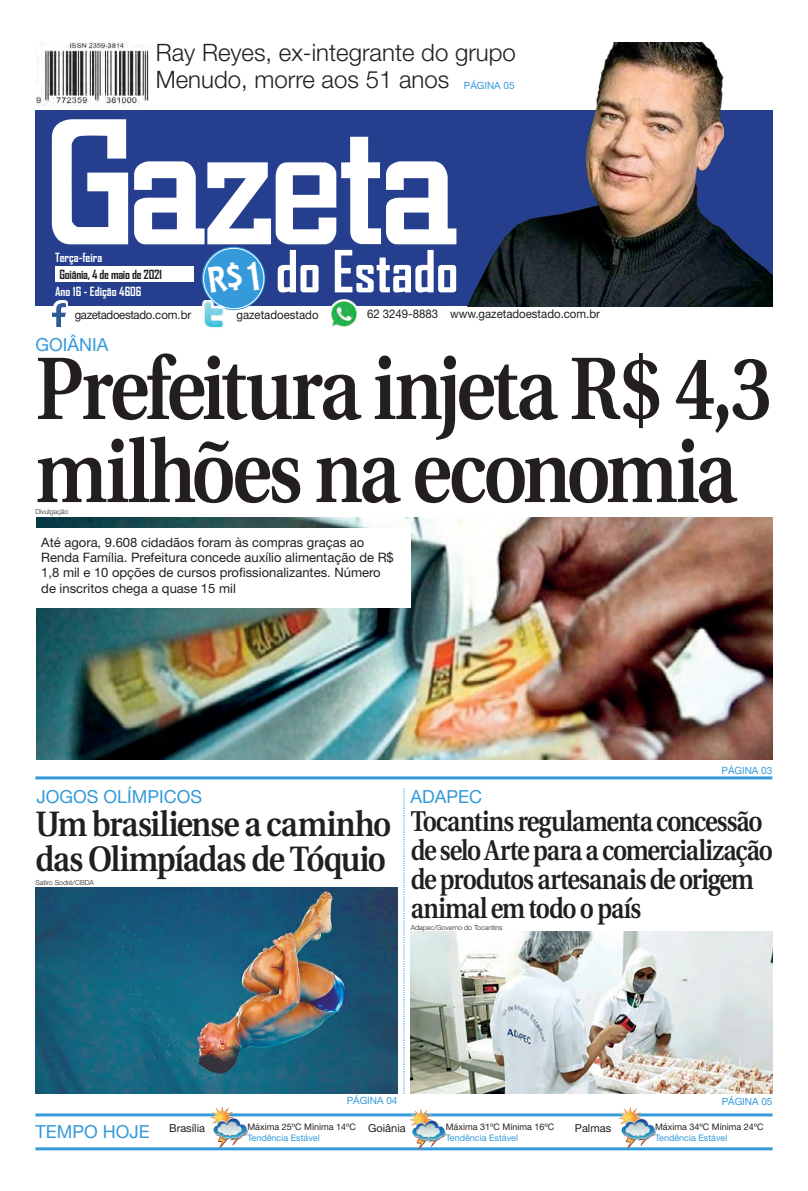
<style>
.page{position:relative;width:808px;height:1191px;background:#fff}
.page>*{position:absolute;margin:0;border:0;box-sizing:border-box;transform-origin:0 0}
.Manchete{font:600 88.4px/83px "Utopia";letter-spacing:-.045em;color:#231f20;scale:.86 1}
.t1{font:700 55.6px "Agency FB";color:#fff}
.Manchete-2{font:600 35.2px/35px "Utopia";letter-spacing:-.035em;color:#231f20;scale:.89 1}
.Manchete-3{font:600 28.6px/29px "Utopia";letter-spacing:-.045em;color:#231f20;scale:.85 1}
.t2{font:300 24px/27px "Helvetica Neue";color:#231f20}
.Retranca{font:18px "Helvetica Neue";color:#349ada}
.Legenda{font:13px/15.3px "Helvetica Neue";color:#231f20}
.t3{font:700 12.1px "Agency FB";color:#fff}
.t4{font:700 12.1px "Agency FB";letter-spacing:-.02em;color:#231f20}
.t5{font:12px "Helvetica Neue";color:#231f20;scale:.95 1}
.t6{font:12px "Helvetica Neue";letter-spacing:-.03em;color:#231f20;scale:.95 1}
.Legenda-2{font:11px "Helvetica Neue";color:#231f20}
.Retranca-2{font:10px "Helvetica Neue";color:#349ada}
.Legenda-3{font:9px "Helvetica Neue";color:#231f20}
.Legenda-4{font:9px "Helvetica Neue";color:#349ada}
.Crédito_Fotógrafo{font:300 7px "Helvetica Neue";color:#231f20}
</style>
<div class="page">
<img style="left:36px;top:517px;width:736px;height:243px">
<div style="left:35px;top:110px;width:737px;height:196px;background:#253f8e"></div>
<svg style="left:52px;top:119px;width:76px;height:125px"></svg>
<svg style="left:134px;top:137px;width:285px;height:107px"></svg>
<div style="left:55px;top:266px;width:138px;height:15px;background:#fff"></div>
<svg style="left:55px;top:300px;width:13px;height:27px"></svg>
<img style="left:52px;top:303px;width:13px;height:23px">
<hr style="left:35px;top:1113px;width:738px;height:3px;background:#349ada">
<hr style="left:35px;top:1147px;width:738px;height:3px;background:#349ada">
<img style="left:408px;top:1108px;width:38px;height:42px">
<img style="left:209px;top:1108px;width:38px;height:39px">
<img style="left:617px;top:1108px;width:38px;height:40px">
<svg style="left:404px;top:788px;width:1px;height:305px"></svg>
<svg style="left:202px;top:247px;width:63px;height:63px"></svg>
<div style="left:203px;top:248px;width:61px;height:61px;border:1px solid #fff;border-radius:50%"></div>
<hr style="left:35px;top:776px;width:737px;height:3px;background:#349ada">
<img style="left:202px;top:300px;width:23px;height:29px">
<img style="left:330px;top:299px;width:28px;height:28px">
<img style="left:419px;top:43px;width:353px;height:263px">
<div style="left:156px;top:43px;width:360px;height:50px;background:#fff"></div>
<img style="left:35px;top:43px;width:113px;height:63px">
<img style="left:411px;top:931px;width:361px;height:162px">
<img style="left:35px;top:887px;width:362px;height:206px">
<div style="left:32px;top:528px;width:378px;height:80px;background:#fff"></div>
<div style="left:208px;top:262px;width:51px;height:31px;background:#349ada"></div>
<p class="t2" style="left:156px;top:39px;width:362px">Ray Reyes, ex-integrante do grupo<br>Menudo, morre aos 51 anos</p>
<p class="Retranca-2" style="left:464px;top:79px;width:52px">PÁGINA 05</p>
<p class="t3" style="left:55px;top:250px;width:49px">Terça-feira</p>
<p class="t4" style="left:59px;top:267px;width:104px">Goiânia, 4 de maio de 2021</p>
<p class="t3" style="left:55px;top:283px;width:88px">Ano 16 - Edição 4606</p>
<p class="t6" style="left:75px;top:307px;width:124px">gazetadoestado.com.br</p>
<p class="Retranca" style="left:35px;top:333px;width:74px">GOIÂNIA</p>
<p class="t1" style="left:276px;top:237px;width:184px">do Estado</p>
<p class="t5" style="left:236px;top:308px;width:88px">gazetadoestado</p>
<p class="t5" style="left:367px;top:307px;width:76px">62 3249-8883</p>
<p class="t5" style="left:450px;top:307px;width:159px">www.gazetadoestado.com.br</p>
<p class="Manchete" style="left:35px;top:348px;width:858px">Prefeitura injeta R$ 4,3 milhões na economia</p>
<p class="Crédito_Fotógrafo" style="left:35px;top:507px;width:35px">Divulgação</p>
<p class="Legenda" style="left:41px;top:534px;width:354px">Até agora, 9.608 cidadãos foram às compras graças ao Renda Família. Prefeitura concede auxílio alimentação de R$ 1,8 mil e 10 opções de cursos profissionalizantes. Número de inscritos chega a quase 15 mil</p>
<p class="Retranca" style="left:36px;top:786px;width:167px">JOGOS OLÍMPICOS</p>
<p class="Manchete-2" style="left:35px;top:807px;width:402px">Um brasiliense a caminho das Olimpíadas de Tóquio</p>
<p class="Crédito_Fotógrafo" style="left:35px;top:877px;width:60px">Satiro Sodré/CBDA</p>
<p class="Retranca-2" style="left:722px;top:764px;width:52px">PÁGINA 03</p>
<p class="Retranca" style="left:410px;top:785px;width:73px">ADAPEC</p>
<p class="Manchete-3" style="left:411px;top:807px;width:428px">Tocantins regulamenta concessão de selo Arte para a comercialização de produtos artesanais de origem animal em todo o país</p>
<p class="Crédito_Fotógrafo" style="left:411px;top:923px;width:93px">Adapec/Governo do Tocantins</p>
<p class="Retranca-2" style="left:347px;top:1094px;width:52px">PÁGINA 04</p>
<p class="Retranca-2" style="left:722px;top:1095px;width:52px">PÁGINA 05</p>
<p class="Retranca" style="left:35px;top:1120px;width:116px">TEMPO HOJE</p>
<p class="Legenda-2" style="left:169px;top:1121px;width:37px">Brasília</p>
<p class="Legenda-3" style="left:247px;top:1121px;width:110px">Máxima 25ºC Mínima 14ºC</p>
<p class="Legenda-2" style="left:368px;top:1121px;width:39px">Goiânia</p>
<p class="Legenda-2" style="left:575px;top:1121px;width:38px">Palmas</p>
<p class="Legenda-4" style="left:247px;top:1132px;width:74px">Tendência Estável</p>
<p class="Legenda-3" style="left:446px;top:1121px;width:110px">Máxima 31ºC Mínima 16ºC</p>
<p class="Legenda-4" style="left:446px;top:1132px;width:74px">Tendência Estável</p>
<p class="Legenda-3" style="left:655px;top:1121px;width:110px">Máxima 34ºC Mínima 24ºC</p>
<p class="Legenda-4" style="left:655px;top:1132px;width:74px">Tendência Estável</p>
</div>
